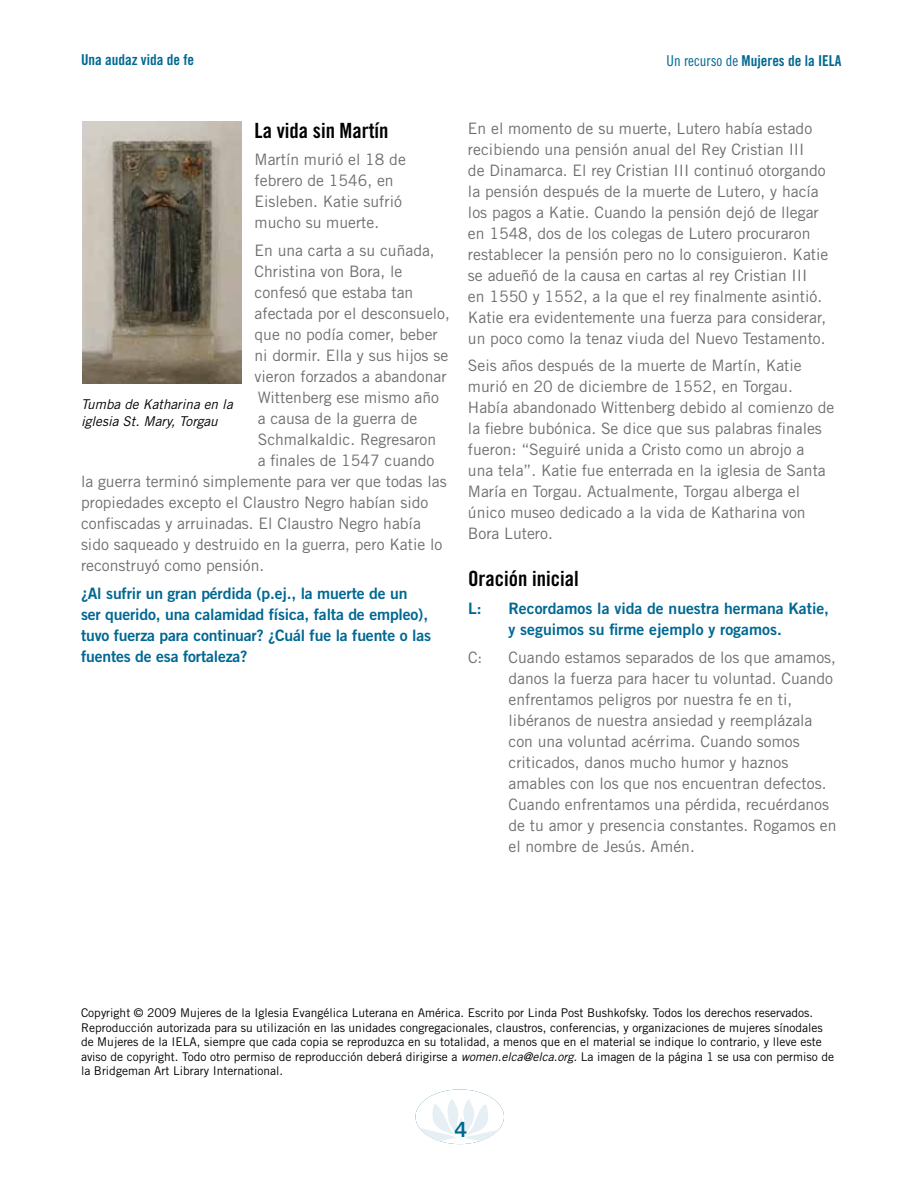
<style>
.page{position:relative;width:918px;height:1188px;background:#fff}
.page>*{position:absolute;margin:0;border:0;box-sizing:border-box;transform-origin:0 0}
.t1{font:21px "Trade Gothic Bold Cond Twenty";color:#000}
.t2{font:21px "Trade Gothic Bold Two";color:#006892}
.t3{font:15.75px/21px "Trade Gothic";color:#6d6e71}
.t4{font:15.75px/21px "Trade Gothic Bold Two";letter-spacing:-.01em;color:#006892}
.t5{font:15px "Trade Gothic Bold Cond Twenty";color:#006892}
.t6{font:italic 13.5px/16.2px "Trade Gothic";color:#000}
.t7{font:12px/14.4px "Trade Gothic";color:#000}
.s1{font-family:"Trade Gothic Cond Eighteen"}
.s2{font-style:italic}
</style>
<div class="page">
<svg style="left:416px;top:1089px;width:88px;height:55px"></svg>
<img style="left:82px;top:122px;width:159px;height:262px">
<p class="t5" style="left:81px;top:51px;width:115px">Una audaz vida de fe</p>
<p class="t5" style="left:667px;top:51px;width:176px"><span class="s1">Un recurso de</span> Mujeres de la IELA</p>
<h1 class="t1" style="left:255px;top:117px;width:136px">La vida sin Martín</h1>
<p class="t3" style="left:255px;top:149px;width:153px">Martín murió el 18 de febrero de 1546, en<br>Eisleben. Katie sufrió mucho su muerte.</p>
<p class="t3" style="left:255px;top:240px;width:182px">En una carta a su cuñada,</p>
<p class="t3" style="left:255px;top:261px;width:149px">Christina von Bora, le</p>
<p class="t3" style="left:255px;top:282px;width:160px">confesó que estaba tan</p>
<p class="t3" style="left:255px;top:303px;width:197px">afectada por el desconsuelo,</p>
<p class="t3" style="left:255px;top:324px;width:185px">que no podía comer, beber</p>
<p class="t3" style="left:255px;top:345px;width:195px">ni dormir. Ella y sus hijos se</p>
<p class="t3" style="left:255px;top:366px;width:194px">vieron forzados a abandonar</p>
<p class="t3" style="left:258px;top:387px;width:183px">Wittenberg ese mismo año</p>
<p class="t3" style="left:258px;top:408px;width:161px">a causa de la guerra de</p>
<p class="t3" style="left:258px;top:429px;width:180px">Schmalkaldic. Regresaron</p>
<p class="t3" style="left:258px;top:450px;width:178px">a finales de 1547 cuando</p>
<p class="t3" style="left:81px;top:471px;width:367px">la guerra terminó simplemente para ver que todas las</p>
<p class="t3" style="left:81px;top:492px;width:349px">propiedades excepto el Claustro Negro habían sido</p>
<p class="t3" style="left:81px;top:513px;width:341px">confiscadas y arruinadas. El Claustro Negro había</p>
<p class="t3" style="left:81px;top:534px;width:363px">sido saqueado y destruido en la guerra, pero Katie lo</p>
<p class="t3" style="left:81px;top:555px;width:185px">reconstruyó como pensión.</p>
<p class="t4" style="left:81px;top:582px;width:352px">¿Al sufrir un gran pérdida (p.ej., la muerte de un ser querido, una calamidad física, falta de empleo), tuvo fuerza para continuar? ¿Cuál fue la fuente o las fuentes de esa fortaleza?</p>
<p class="t6" style="left:81px;top:396px;width:153px">Tumba de Katharina en la iglesia St. Mary, Torgau</p>
<p class="t3" style="left:468px;top:117px;width:362px">En el momento de su muerte, Lutero había estado recibiendo una pensión anual del Rey Cristian III<br>de Dinamarca. El rey Cristian III continuó otorgando la pensión después de la muerte de Lutero, y hacía los pagos a Katie. Cuando la pensión dejó de llegar en 1548, dos de los colegas de Lutero procuraron restablecer la pensión pero no lo consiguieron. Katie se adueñó de la causa en cartas al rey Cristian III<br>en 1550 y 1552, a la que el rey finalmente asintió.<br>Katie era evidentemente una fuerza para considerar, un poco como la tenaz viuda del Nuevo Testamento.</p>
<p class="t3" style="left:468px;top:355px;width:368px">Seis años después de la muerte de Martín, Katie murió en 20 de diciembre de 1552, en Torgau.<br>Había abandonado Wittenberg debido al comienzo de la fiebre bubónica. Se dice que sus palabras finales fueron: “Seguiré unida a Cristo como un abrojo a<br>una tela”. Katie fue enterrada en la iglesia de Santa María en Torgau. Actualmente, Torgau alberga el único museo dedicado a la vida de Katharina von Bora Lutero.</p>
<h1 class="t1" style="left:468px;top:566px;width:112px">Oración inicial</h1>
<p class="t4" style="left:468px;top:597px;width:15px">L:</p>
<p class="t4" style="left:508px;top:597px;width:322px">Recordamos la vida de nuestra hermana Katie, y seguimos su firme ejemplo y rogamos.</p>
<p class="t3" style="left:468px;top:646px;width:16px">C:</p>
<p class="t3" style="left:508px;top:646px;width:330px">Cuando estamos separados de los que amamos, danos la fuerza para hacer tu voluntad. Cuando enfrentamos peligros por nuestra fe en ti, libéranos de nuestra ansiedad y reemplázala con una voluntad acérrima. Cuando somos criticados, danos mucho humor y haznos amables con los que nos encuentran defectos.<br>Cuando enfrentamos una pérdida, recuérdanos de tu amor y presencia constantes. Rogamos en el nombre de Jesús. Amén.</p>
<p class="t7" style="left:81px;top:1006px;width:755px">Copyright © 2009 Mujeres de la Iglesia Evangélica Luterana en América. Escrito por Linda Post Bushkofsky. Todos los derechos reservados.<br>Reproducción autorizada para su utilización en las unidades congregacionales, claustros, conferencias, y organizaciones de mujeres sínodales de Mujeres de la IELA, siempre que cada copia se reproduzca en su totalidad, a menos que en el material se indique lo contrario, y lleve este aviso de copyright. Todo otro permiso de reproducción deberá dirigirse a <span class="s2">women.elca@elca.org.</span> La imagen de la página 1 se usa con permiso de la Bridgeman Art Library International.</p>
<h1 class="t2" style="left:455px;top:1116px;width:14px">4</h1>
</div>
